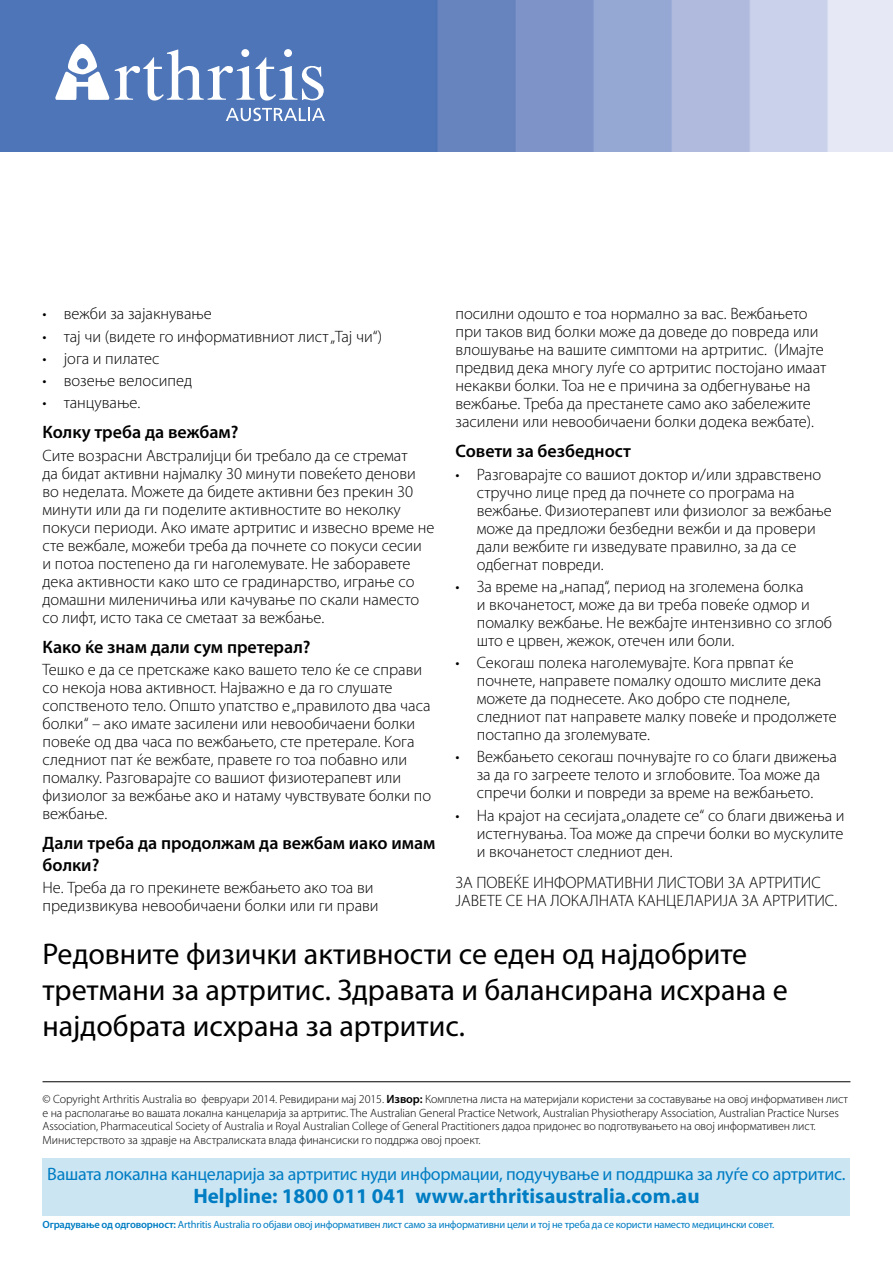
<style>
.page{position:relative;width:893px;height:1263px;background:#fff}
.page>*{position:absolute;margin:0;border:0;box-sizing:border-box;transform-origin:0 0}
.t1{font:30px/36px "Myriad Pro";color:#000}
.t2{font:700 21px "Myriad Pro";color:#007dc3}
.t3{font:600 18px/21.6px "Myriad Pro";color:#000}
.t4{font:18px "Myriad Pro";letter-spacing:-.015em;color:#007dc3}
.t5{font:300 16.5px/18px "Myriad Pro";color:#000}
.t6{font:300 12px/13.5px "Myriad Pro";letter-spacing:-.01em;color:#000}
.t7{font:10.5px "Myriad Pro";letter-spacing:-.02em;color:#007dc3}
.s1{font-weight:600}
</style>
<div class="page">
<hr style="left:43px;top:1081px;width:807px;height:1px;background:#000">
<div style="left:43px;top:1158px;width:807px;height:58px;background:#cce5f3"></div>
<img style="left:0;top:0;width:893px;height:152px">
<svg style="left:55px;top:44px;width:269px;height:57px"></svg>
<svg style="left:226px;top:108px;width:99px;height:13px"></svg>
<p class="t5" style="left:43px;top:305px;width:171px">• вежби за зајакнување</p>
<p class="t5" style="left:43px;top:327px;width:341px">• тај чи (видете го информативниот лист „Тај чи“)</p>
<p class="t5" style="left:43px;top:350px;width:118px">• јога и пилатес</p>
<p class="t5" style="left:43px;top:372px;width:151px">• возење велосипед</p>
<p class="t5" style="left:43px;top:394px;width:99px">• танцување.</p>
<p class="t3" style="left:43px;top:422px;width:198px">Колку треба да вежбам?</p>
<p class="t5" style="left:43px;top:446px;width:393px">Сите возрасни Австралијци би требало да се стремат<br>да бидат активни најмалку 30 минути повеќето денови во неделата. Можете да бидете активни без прекин 30 минути или да ги поделите активностите во неколку покуси периоди. Ако имате артритис и извесно време не сте вежбале, можеби треба да почнете со покуси сесии и потоа постепено да ги наголемувате. Не заборавете дека активности како што се градинарство, играње со домашни миленичиња или качување по скали наместо со лифт, исто така се сметаат за вежбање.</p>
<p class="t3" style="left:43px;top:636px;width:270px">Како ќе знам дали сум претерал?</p>
<p class="t5" style="left:43px;top:661px;width:390px">Тешко е да се претскаже како вашето тело ќе се справи со некоја нова активност. Најважно е да го слушате сопственото тело. Општо упатство е „правилото два часа болки“ – ако имате засилени или невообичаени болки повеќе од два часа по вежбањето, сте претерале. Кога следниот пат ќе вежбате, правете го тоа побавно или помалку. Разговарајте со вашиот физиотерапевт или физиолог за вежбање ако и натаму чувствувате болки по вежбање.</p>
<p class="t3" style="left:43px;top:832px;width:394px">Дали треба да продолжам да вежбам иако имам болки?</p>
<p class="t5" style="left:43px;top:879px;width:338px">Не. Треба да го прекинете вежбањето ако тоа ви предизвикува невообичаени болки или ги прави</p>
<p class="t5" style="left:455px;top:305px;width:373px">посилни одошто е тоа нормално за вас. Вежбањето при таков вид болки може да доведе до повреда или влошување на вашите симптоми на артритис. (Имајте предвид дека многу луѓе со артритис постојано имаат некакви болки. Тоа не е причина за одбегнување на вежбање. Треба да престанете само ако забележите засилени или невообичаени болки додека вежбате).</p>
<p class="t3" style="left:455px;top:441px;width:177px">Совети за безбедност</p>
<p class="t5" style="left:477px;top:465px;width:357px;text-indent:-21px">• Разговарајте со вашиот доктор и/или здравствено стручно лице пред да почнете со програма на вежбање. Физиотерапевт или физиолог за вежбање може да предложи безбедни вежби и да провери дали вежбите ги изведувате правилно, за да се одбегнат повреди.</p>
<p class="t5" style="left:477px;top:578px;width:357px;text-indent:-21px">• За време на „напад“, период на зголемена болка<br>и вкочанетост, може да ви треба повеќе одмор и помалку вежбање. Не вежбајте интензивно со зглоб што е црвен, жежок, отечен или боли.</p>
<p class="t5" style="left:477px;top:654px;width:361px;text-indent:-21px">• Секогаш полека наголемувајте. Кога првпат ќе почнете, направете помалку одошто мислите дека можете да поднесете. Ако добро сте поднеле, следниот пат направете малку повеќе и продолжете постапно да зголемувате.</p>
<p class="t5" style="left:455px;top:748px;width:383px;text-align:center">• Вежбањето секогаш почнувајте го со благи движења за да го загреете телото и зглобовите. Тоа може да спречи болки и повреди за време на вежбањето.</p>
<p class="t5" style="left:477px;top:806px;width:369px;text-align:justify;text-indent:-21px">• На крајот на сесијата „оладете се“ со благи движења и истегнувања. Тоа може да спречи болки во мускулите и вкочанетост следниот ден.</p>
<p class="t5" style="left:455px;top:873px;width:383px">ЗА ПОВЕЌЕ ИНФОРМАТИВНИ ЛИСТОВИ ЗА АРТРИТИС<br>ЈАВЕТЕ СЕ НА ЛОКАЛНАТА КАНЦЕЛАРИЈА ЗА АРТРИТИС.</p>
<h1 class="t1" style="left:43px;top:937px;width:747px">Редовните физички активности се еден од најдобрите третмани за артритис. Здравата и балансирана исхрана е најдобрата исхрана за артритис.</h1>
<p class="t6" style="left:43px;top:1092px;width:807px">© Copyright Arthritis Australia во февруари 2014. Ревидирани мај 2015. <span class="s1">Извор:</span> Комплетна листа на материјали користени за составување на овој информативен лист е на располагање во вашата локална канцеларија за артритис. The Australian General Practice Network, Australian Physiotherapy Association, Australian Practice Nurses Association, Pharmaceutical Society of Australia и Royal Australian College of General Practitioners дадоа придонес во подготвувањето на овој информативен лист.<br>Министерството за здравје на Австралиската влада финансиски го поддржа овој проект.</p>
<p class="t4" style="left:47px;top:1164px;width:800px">Вашата локална канцеларија за артритис нуди информации, подучување и поддршка за луѓе со артритис.</p>
<p class="t2" style="left:193px;top:1184px;width:508px">Helpline: 1800 011 041 www.arthritisaustralia.com.au</p>
<p class="t7" style="left:43px;top:1219px;width:733px"><span class="s1">Оградување од одговорност:</span> Arthritis Australia го објави овој информативен лист само за информативни цели и тој не треба да се користи наместо медицински совет.</p>
</div>
